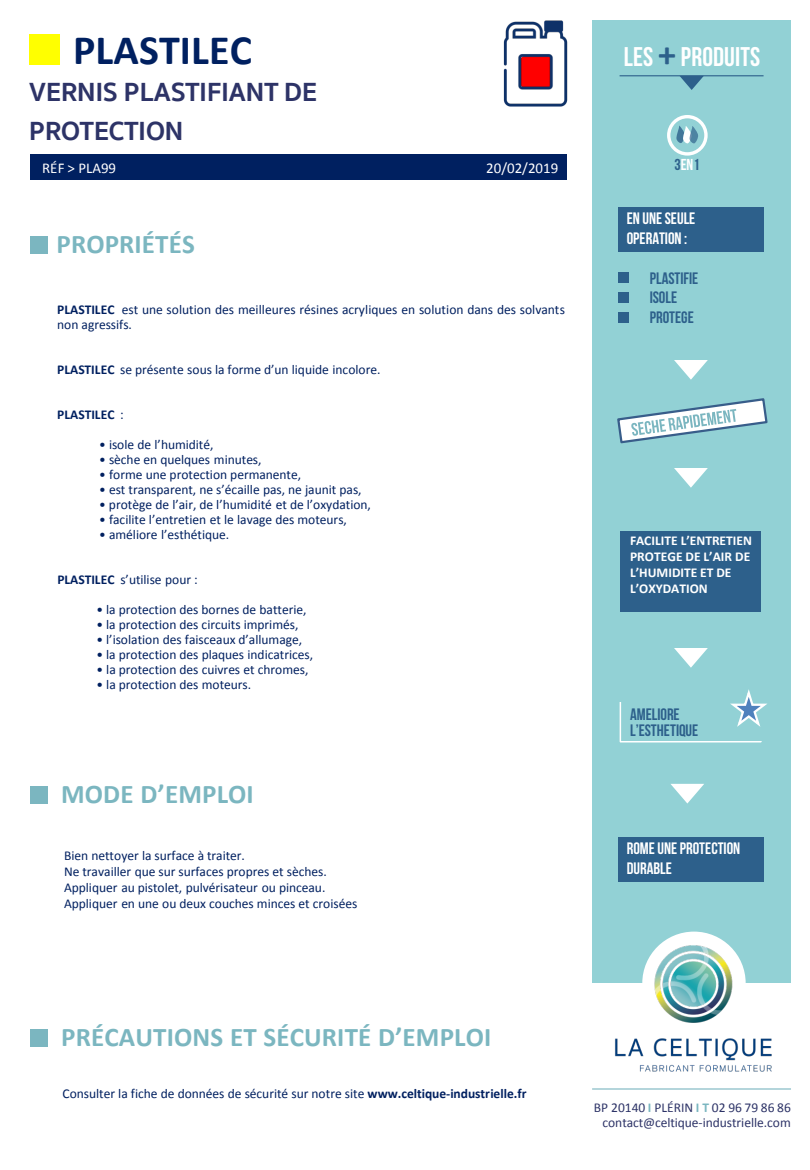
<style>
.page{position:relative;width:810px;height:1170px;background:#fff}
.page>*{position:absolute;margin:0;border:0;box-sizing:border-box;transform-origin:0 0}
.t1{font:700 42px "Calibri";letter-spacing:.005em;color:#002060}
.t2{font:700 27px "Calibri";letter-spacing:.005em;color:#7bb6c0}
.t3{font:700 27px/38.8px "Sukhumvit Set";letter-spacing:.005em;color:#2d3367}
.t4{font:27px "Bebas Neue";letter-spacing:.005em;color:#fff}
.t5{font:16.5px/19.8px "Bebas Neue";color:#fff}
.t6{font:16.5px "Bebas Neue";color:#2d608b}
.t7{font:15.9px "Bebas Neue";color:#2d608b}
.t8{font:15px "Calibri";color:#fff}
.t9{font:13.5px/15px "Calibri";color:#002060}
.t10{font:700 13.5px/16.2px "Calibri";color:#fff}
.t11{font:13.5px/15px "Calibri";color:#2d3367;text-align:right}
.t12{font:700 13.5px "Calibri";color:#002060}
.s1{font-weight:700}
.s2{font-weight:400}
.s3{font-family:"Calibri";font-weight:700;font-size:36px;color:#2d608b}
.s4{color:#fff}
.s5{font-weight:700;color:#7bb6c0}
</style>
<div class="page">
<div style="left:592px;top:20px;width:199px;height:963px;background:#92d1d5"></div>
<div style="left:31px;top:155px;width:536px;height:25px;background:#002060"></div>
<div style="left:29px;top:34px;width:31px;height:31px;background:#ff0"></div>
<img style="left:503px;top:20px;width:65px;height:87px">
<div style="left:31px;top:236px;width:17px;height:17px;background:#7bb6c0"></div>
<div style="left:31px;top:786px;width:17px;height:17px;background:#7bb6c0"></div>
<div style="left:31px;top:1029px;width:17px;height:18px;background:#7bb6c0"></div>
<hr style="left:620px;top:75px;width:144px;height:1px;background:#2d608b">
<svg style="left:679px;top:76px;width:25px;height:14px"></svg>
<svg style="left:676px;top:125px;width:22px;height:19px"></svg>
<div style="left:667px;top:115px;width:41px;height:41px;border:3px solid #fff;border-radius:50%"></div>
<div style="left:618px;top:207px;width:146px;height:44px;background:#2d608b"></div>
<div style="left:618px;top:272px;width:11px;height:10px;background:#2d608b"></div>
<div style="left:618px;top:293px;width:11px;height:10px;background:#2d608b"></div>
<div style="left:618px;top:313px;width:11px;height:10px;background:#2d608b"></div>
<svg style="left:674px;top:360px;width:34px;height:20px"></svg>
<svg style="left:617px;top:398px;width:151px;height:46px"></svg>
<svg style="left:674px;top:468px;width:34px;height:20px"></svg>
<div style="left:620px;top:531px;width:141px;height:81px;background:#2d608b"></div>
<svg style="left:619px;top:689px;width:148px;height:54px"></svg>
<svg style="left:674px;top:648px;width:34px;height:20px"></svg>
<div style="left:618px;top:837px;width:146px;height:44px;background:#2d608b"></div>
<hr style="left:592px;top:1088px;width:199px;height:2px;background:#7bb6c0">
<img style="left:599px;top:931px;width:190px;height:158px">
<svg style="left:670px;top:784px;width:34px;height:20px"></svg>
<p class="t1" style="left:73px;top:23px;width:181px">PLASTILEC</p>
<h1 class="t3" style="left:29px;top:73px;width:289px">VERNIS PLASTIFIANT DE<br>PROTECTION</h1>
<p class="t8" style="left:42px;top:159px;width:75px">RÉF &gt; PLA99</p>
<p class="t8" style="left:486px;top:159px;width:73px">20/02/2019</p>
<p class="t2" style="left:56px;top:227px;width:140px">PROPRIÉTÉS</p>
<p class="t9" style="left:57px;top:302px;width:509px"><span class="s1">PLASTILEC</span> est une solution des meilleures résines acryliques en solution dans des solvants non agressifs.</p>
<p class="t9" style="left:57px;top:362px;width:325px"><span class="s1">PLASTILEC</span> se présente sous la forme d’un liquide incolore.</p>
<p class="t12" style="left:57px;top:406px;width:68px">PLASTILEC <span class="s2">:</span></p>
<p class="t9" style="left:99px;top:437px;width:116px">• isole de l’humidité,</p>
<p class="t9" style="left:99px;top:452px;width:164px">• sèche en quelques minutes,</p>
<p class="t9" style="left:99px;top:467px;width:203px">• forme une protection permanente,</p>
<p class="t9" style="left:99px;top:482px;width:264px">• est transparent, ne s’écaille pas, ne jaunit pas,</p>
<p class="t9" style="left:99px;top:497px;width:273px">• protège de l’air, de l’humidité et de l’oxydation,</p>
<p class="t9" style="left:99px;top:512px;width:249px">• facilite l’entretien et le lavage des moteurs,</p>
<p class="t9" style="left:99px;top:527px;width:131px">• améliore l’esthétique.</p>
<p class="t9" style="left:57px;top:572px;width:142px"><span class="s1">PLASTILEC</span> s’utilise pour :</p>
<p class="t9" style="left:96px;top:602px;width:211px">• la protection des bornes de batterie,</p>
<p class="t9" style="left:97px;top:617px;width:203px">• la protection des circuits imprimés,</p>
<p class="t9" style="left:97px;top:632px;width:207px">• l’isolation des faisceaux d’allumage,</p>
<p class="t9" style="left:97px;top:647px;width:218px">• la protection des plaques indicatrices,</p>
<p class="t9" style="left:97px;top:662px;width:213px">• la protection des cuivres et chromes,</p>
<p class="t9" style="left:97px;top:677px;width:156px">• la protection des moteurs.</p>
<p class="t2" style="left:61px;top:777px;width:194px">MODE D’EMPLOI</p>
<p class="t9" style="left:64px;top:848px;width:182px">Bien nettoyer la surface à traiter.</p>
<p class="t9" style="left:64px;top:864px;width:264px">Ne travailler que sur surfaces propres et sèches.</p>
<p class="t9" style="left:64px;top:880px;width:263px">Appliquer au pistolet, pulvérisateur ou pinceau.</p>
<p class="t9" style="left:64px;top:896px;width:295px">Appliquer en une ou deux couches minces et croisées</p>
<p class="t4" style="left:624px;top:42px;width:138px">LES <span class="s3">+</span> PRODUITS</p>
<p class="t7" style="left:674px;top:155px;width:27px">3<span class="s4">EN</span>1</p>
<p class="t5" style="left:627px;top:208px;width:70px">EN UNE SEULE<br>OPERATION :</p>
<p class="t6" style="left:650px;top:269px;width:50px">PLASTIFIE</p>
<p class="t6" style="left:650px;top:289px;width:29px">ISOLE</p>
<p class="t6" style="left:650px;top:308px;width:46px">PROTEGE</p>
<p class="t10" style="left:630px;top:532px;width:123px">FACILITE L’ENTRETIEN</p>
<p class="t10" style="left:630px;top:548px;width:122px">PROTEGE DE L’AIR DE<br>L’HUMIDITE ET DE<br>L’OXYDATION</p>
<p class="t6" style="left:630px;top:705px;width:51px">AMELIORE</p>
<p class="t6" style="left:630px;top:721px;width:70px">L’ESTHETIQUE</p>
<p class="t5" style="left:627px;top:838px;width:115px">ROME UNE PROTECTION<br>DURABLE</p>
<p class="t2" style="left:61px;top:1020px;width:432px">PRÉCAUTIONS ET SÉCURITÉ D’EMPLOI</p>
<p class="t9" style="left:62px;top:1086px;width:466px">Consulter la fiche de données de sécurité sur notre site <span class="s1">www.celtique-industrielle.fr</span></p>
<p class="t11" style="left:594px;top:1100px;width:198px">BP 20140 <span class="s5">I</span> PLÉRIN <span class="s5">I T</span> 02 96 79 86 86 contact@celtique-industrielle.com</p>
</div>
